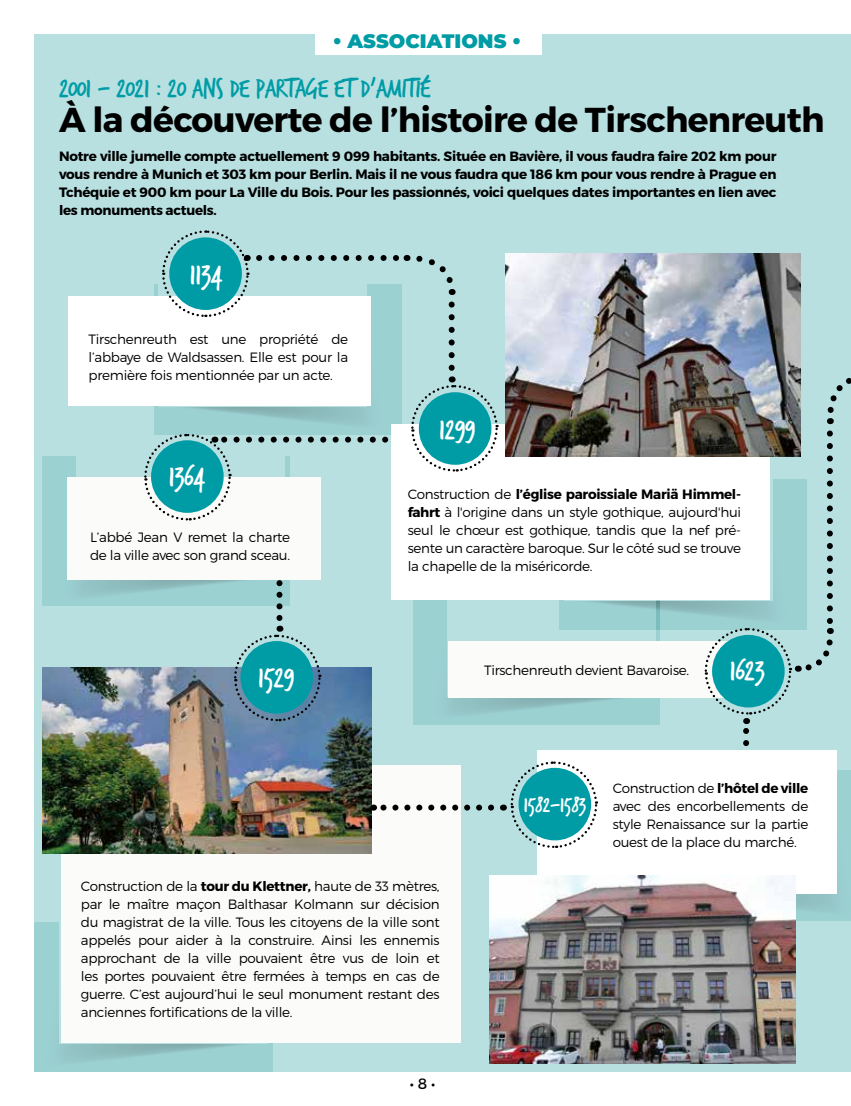
<style>
.page{position:relative;width:851px;height:1106px;background:#fff}
.page>*{position:absolute;margin:0;border:0;box-sizing:border-box;transform-origin:0 0}
.t1{font:700 34.5px "Montserrat";letter-spacing:-.02em;color:#000}
.t2{font:30.75px "Trash Hand";letter-spacing:-.02em;color:#fff}
.t3{font:28.5px "Trash Hand";letter-spacing:-.02em;color:#009ca6}
.t4{font:22.5px "Trash Hand";letter-spacing:-.02em;color:#fff}
.t5{font:900 19.5px "Montserrat";color:#009ca6}
.t6{font:15px "Montserrat";color:#000}
.t7{font:300 13.5px/18px "Montserrat";letter-spacing:-.02em;color:#000;text-align:justify}
.t8{font:700 13.5px/18px "Montserrat";letter-spacing:-.02em;color:#000;text-align:justify}
.s1{font-weight:700}
</style>
<div class="page">
<div style="left:34px;top:34px;width:816px;height:1037px;background:#b8e0e1"></div>
<div style="left:315px;top:24px;width:226px;height:31px;background:#fff"></div>
<img style="left:34px;top:229px;width:817px;height:842px">
<h3 class="t5" style="left:333px;top:26px;width:189px">• ASSOCIATIONS •</h3>
<h3 class="t3" style="left:59px;top:75px;width:373px">2001 – 2021 : 20 ANS DE PARTAGE ET D’AMITIÉ</h3>
<h1 class="t1" style="left:59px;top:99px;width:766px">À la découverte de l’histoire de Tirschenreuth</h1>
<p class="t8" style="left:59px;top:147px;width:718px">Notre ville jumelle compte actuellement 9 099 habitants. Située en Bavière, il vous faudra faire 202 km pour vous rendre à Munich et 303 km pour Berlin. Mais il ne vous faudra que 186 km pour vous rendre à Prague en Tchéquie et 900 km pour La Ville du Bois. Pour les passionnés, voici quelques dates importantes en lien avec les monuments actuels.</p>
<h2 class="t2" style="left:189px;top:259px;width:34px">1134</h2>
<p class="t7" style="left:89px;top:330px;width:261px">Tirschenreuth est une propriété de l’abbaye de Waldsassen. Elle est pour la première fois mentionnée par un acte.</p>
<h2 class="t2" style="left:169px;top:461px;width:38px">1364</h2>
<p class="t7" style="left:90px;top:528px;width:201px">L’abbé Jean V remet la charte de la ville avec son grand sceau.</p>
<h2 class="t2" style="left:439px;top:414px;width:38px">1299</h2>
<p class="t7" style="left:407px;top:485px;width:335px">Construction de <span class="s1">l’église paroissiale Mariä Himmel&shy;fahrt</span> à l'origine dans un style gothique, aujourd'hui seul le chœur est gothique, tandis que la nef pré&shy;sente un caractère baroque. Sur le côté sud se trouve la chapelle de la miséricorde.</p>
<h2 class="t2" style="left:258px;top:663px;width:38px">1529</h2>
<p class="t7" style="left:484px;top:660px;width:206px">Tirschenreuth devient Bavaroise.</p>
<h2 class="t2" style="left:729px;top:656px;width:37px">1623</h2>
<p class="t7" style="left:81px;top:877px;width:360px">Construction de la <span class="s1">tour du Klettner,</span> haute de 33 mètres, par le maître maçon Balthasar Kolmann sur décision du magistrat de la ville. Tous les citoyens de la ville sont appelés pour aider à la construire. Ainsi les ennemis approchant de la ville pouvaient être vus de loin et les portes pouvaient être fermées à temps en cas de guerre. C’est aujourd’hui le seul monument restant des anciennes fortifications de la ville.</p>
<p class="t6" style="left:410px;top:1074px;width:27px">• 8 •</p>
<h3 class="t4" style="left:523px;top:794px;width:64px">1582-1583</h3>
<p class="t7" style="left:612px;top:779px;width:197px">Construction de <span class="s1">l’hôtel de ville </span>avec des encorbellements de style Renaissance sur la partie ouest de la place du marché.</p>
</div>
